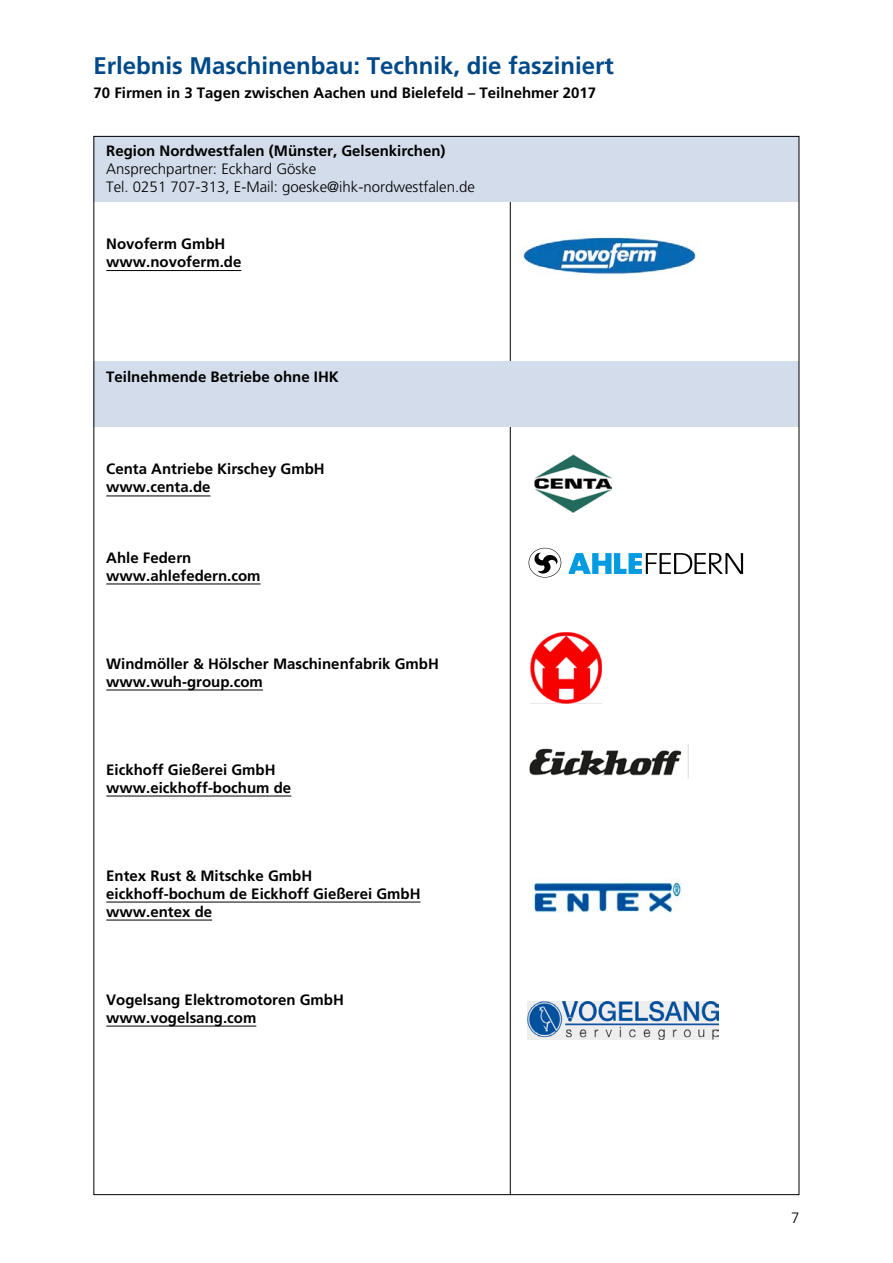
<style>
.page{position:relative;width:893px;height:1263px;background:#fff}
.page>*{position:absolute;margin:0;border:0;box-sizing:border-box;transform-origin:0 0}
.t1{font:700 24px "Frutiger";color:#004988}
.t2{font:700 15px/18px "Frutiger";color:#000}
.t3{font:300 15px/18px "Frutiger";color:#000}
</style>
<div class="page">
<hr style="left:510px;top:136px;width:1px;height:1059px;background:#000">
<div style="left:94px;top:136px;width:705px;height:66px;background:#d2dcea"></div>
<hr style="left:106px;top:270px;width:135px;height:1px;background:#000">
<img style="left:517px;top:236px;width:179px;height:39px">
<div style="left:94px;top:361px;width:705px;height:66px;background:#d2dcea"></div>
<hr style="left:106px;top:496px;width:104px;height:1px;background:#000">
<hr style="left:106px;top:584px;width:154px;height:1px;background:#000">
<hr style="left:106px;top:690px;width:157px;height:1px;background:#000">
<hr style="left:106px;top:796px;width:185px;height:1px;background:#000">
<hr style="left:106px;top:902px;width:314px;height:1px;background:#000">
<hr style="left:106px;top:920px;width:106px;height:1px;background:#000">
<hr style="left:106px;top:1026px;width:150px;height:1px;background:#000">
<img style="left:535px;top:454px;width:76px;height:58px">
<svg style="left:529px;top:548px;width:32px;height:30px"></svg>
<svg style="left:568px;top:553px;width:175px;height:21px"></svg>
<img style="left:530px;top:632px;width:71px;height:71px">
<img style="left:529px;top:744px;width:159px;height:34px">
<img style="left:527px;top:1001px;width:192px;height:38px">
<img style="left:533px;top:878px;width:149px;height:35px">
<h1 class="t1" style="left:94px;top:52px;width:522px">Erlebnis Maschinenbau: Technik, die fasziniert</h1>
<p class="t2" style="left:94px;top:84px;width:504px">70 Firmen in 3 Tagen zwischen Aachen und Bielefeld – Teilnehmer 2017</p>
<p class="t2" style="left:106px;top:142px;width:341px">Region Nordwestfalen (Münster, Gelsenkirchen)</p>
<p class="t3" style="left:106px;top:160px;width:370px">Ansprechpartner: Eckhard Göske<br>Tel. 0251 707-313, E-Mail: goeske@ihk-nordwestfalen.de</p>
<p class="t2" style="left:106px;top:235px;width:137px">Novoferm GmbH www.novoferm.de</p>
<p class="t2" style="left:106px;top:367px;width:234px">Teilnehmende Betriebe ohne IHK</p>
<p class="t2" style="left:106px;top:460px;width:220px">Centa Antriebe Kirschey GmbH www.centa.de</p>
<p class="t2" style="left:106px;top:548px;width:156px">Ahle Federn www.ahlefedern.com</p>
<p class="t2" style="left:106px;top:654px;width:334px">Windmöller &amp; Hölscher Maschinenfabrik GmbH www.wuh-group.com</p>
<p class="t2" style="left:106px;top:760px;width:187px">Eickhoff Gießerei GmbH www.eickhoff-bochum de</p>
<p class="t2" style="left:106px;top:866px;width:316px">Entex Rust &amp; Mitschke GmbH eickhoff-bochum de Eickhoff Gießerei GmbH www.entex de</p>
<p class="t2" style="left:106px;top:990px;width:239px">Vogelsang Elektromotoren GmbH www.vogelsang.com</p>
<p class="t3" style="left:791px;top:1209px;width:10px">7</p>
</div>
